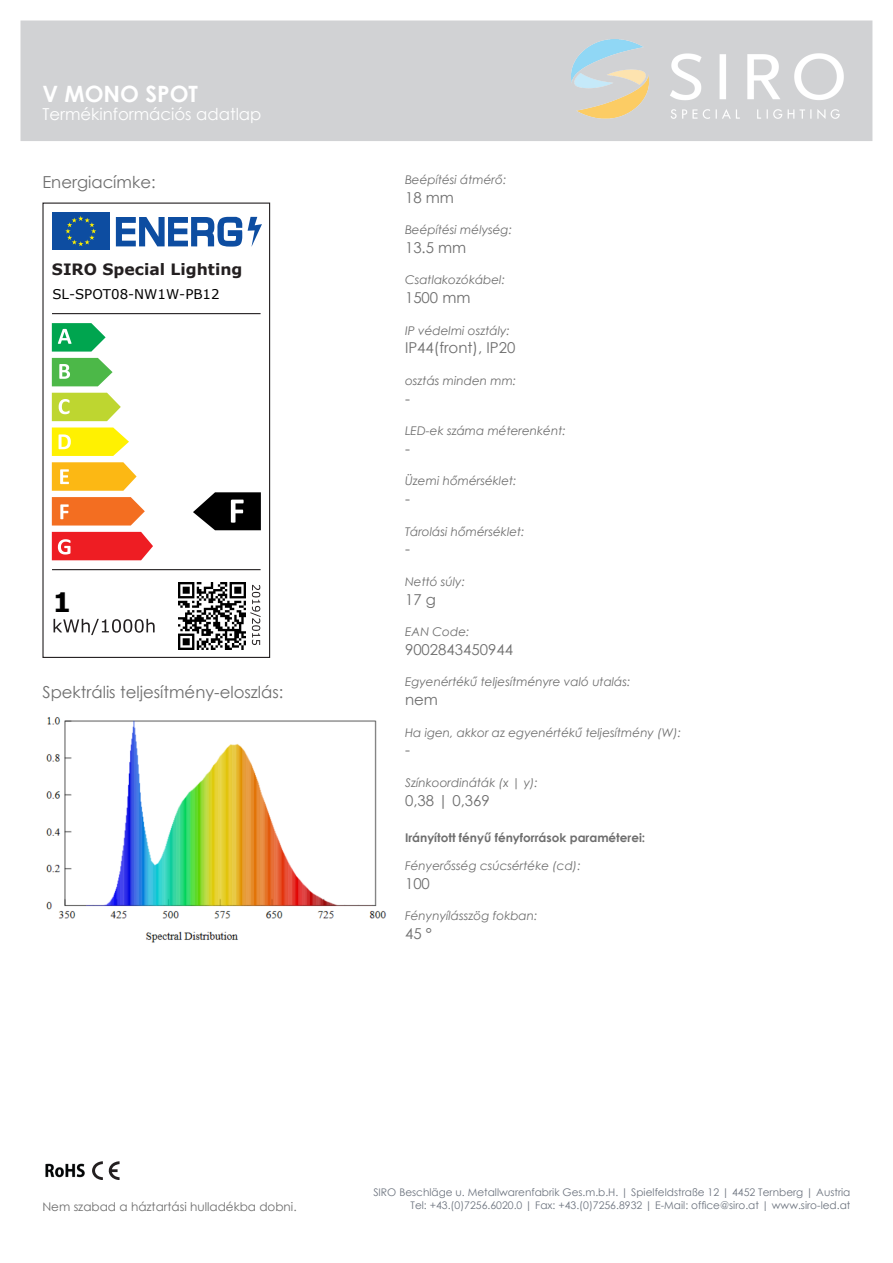
<style>
.page{position:relative;width:893px;height:1263px;background:#fff}
.page>*{position:absolute;margin:0;border:0;box-sizing:border-box;transform-origin:0 0}
.t1{font:700 26.85px "Verdana";color:#000}
.t2{font:700 22.5px "Century Gothic";color:#fff}
.t3{font:16.5px "Century Gothic";color:#6e6e6e}
.t4{font:16.5px "Century Gothic";color:#fff}
.t5{font:700 15.6px "Verdana";color:#231f20}
.t6{font:15px "Century Gothic";color:#6e6e6e}
.t7{font:13.35px "Verdana";color:#000}
.t8{font:italic 12px "Century Gothic";color:#6e6e6e}
.t9{font:700 12px "Century Gothic";color:#6e6e6e}
.t10{font:12px "Century Gothic";color:#6e6e6e}
.t11{font:10.5px/12.6px "Century Gothic";color:#6d747f;text-align:right}
.s1{font-style:inherit}
</style>
<div class="page">
<div style="left:21px;top:21px;width:851px;height:120px;background:#d1d2d4"></div>
<img style="left:571px;top:40px;width:272px;height:78px">
<img style="left:45px;top:1163px;width:40px;height:15px">
<svg style="left:92px;top:1161px;width:27px;height:19px"></svg>
<div style="left:52px;top:212px;width:58px;height:38px;background:#0d4da1"></div>
<svg style="left:65px;top:216px;width:31px;height:30px"></svg>
<svg style="left:116px;top:217px;width:126px;height:30px"></svg>
<svg style="left:248px;top:217px;width:14px;height:30px"></svg>
<svg style="left:52px;top:323px;width:54px;height:29px"></svg>
<svg style="left:52px;top:358px;width:61px;height:28px"></svg>
<svg style="left:52px;top:393px;width:69px;height:28px;background:#c7db4d"></svg>
<svg style="left:52px;top:427px;width:77px;height:29px;background:#fff32b"></svg>
<svg style="left:52px;top:462px;width:85px;height:29px;background:#fcc133"></svg>
<svg style="left:52px;top:497px;width:93px;height:28px;background:#f47d38"></svg>
<svg style="left:52px;top:532px;width:101px;height:28px;background:#ef3237"></svg>
<svg style="left:54px;top:619px;width:101px;height:16px"></svg>
<hr style="left:52px;top:313px;width:209px;height:1px;background:#231f20">
<hr style="left:52px;top:569px;width:209px;height:1px;background:#231f20">
<svg style="left:250px;top:585px;width:11px;height:60px"></svg>
<svg style="left:193px;top:492px;width:68px;height:38px"></svg>
<div style="left:42px;top:203px;width:228px;height:455px;border:1px solid #231f20"></div>
<img style="left:179px;top:582px;width:67px;height:67px">
<img style="left:46px;top:717px;width:340px;height:225px">
<h2 class="t2" style="left:42px;top:80px;width:157px">V MONO SPOT</h2>
<h3 class="t4" style="left:42px;top:104px;width:221px">Termékinformációs adatlap</h3>
<h3 class="t3" style="left:42px;top:171px;width:115px">Energiacímke:</h3>
<h3 class="t5" style="left:52px;top:259px;width:192px"><span class="s1">SIRO</span> Special Lighting</h3>
<p class="t7" style="left:52px;top:285px;width:169px">SL-SPOT08-NW1W-PB12</p>
<h1 class="t1" style="left:52px;top:585px;width:21px">1</h1>
<h3 class="t3" style="left:42px;top:681px;width:242px">Spektrális teljesítmény-eloszlás:</h3>
<p class="t8" style="left:405px;top:172px;width:103px">Beépítési átmérő:</p>
<p class="t6" style="left:405px;top:188px;width:50px">18 mm</p>
<p class="t8" style="left:405px;top:222px;width:108px">Beépítési mélység:</p>
<p class="t6" style="left:405px;top:238px;width:63px">13.5 mm</p>
<p class="t8" style="left:405px;top:273px;width:101px">Csatlakozókábel:</p>
<p class="t6" style="left:405px;top:288px;width:67px">1500 mm</p>
<p class="t8" style="left:405px;top:323px;width:106px">IP védelmi osztály:</p>
<p class="t6" style="left:405px;top:339px;width:112px">IP44(front), IP20</p>
<p class="t8" style="left:405px;top:373px;width:113px">osztás minden mm:</p>
<p class="t6" style="left:405px;top:389px;width:6px">-</p>
<p class="t8" style="left:405px;top:423px;width:162px">LED-ek száma méterenként:</p>
<p class="t6" style="left:405px;top:439px;width:6px">-</p>
<p class="t8" style="left:405px;top:474px;width:113px">Üzemi hőmérséklet:</p>
<p class="t6" style="left:405px;top:489px;width:6px">-</p>
<p class="t8" style="left:405px;top:524px;width:121px">Tárolási hőmérséklet:</p>
<p class="t6" style="left:405px;top:540px;width:6px">-</p>
<p class="t8" style="left:405px;top:574px;width:62px">Nettó súly:</p>
<p class="t6" style="left:405px;top:590px;width:32px">17 g</p>
<p class="t8" style="left:405px;top:624px;width:66px">EAN Code:</p>
<p class="t6" style="left:405px;top:640px;width:110px">9002843450944</p>
<p class="t8" style="left:405px;top:675px;width:227px">Egyenértékű teljesítményre való utalás:</p>
<p class="t6" style="left:405px;top:690px;width:34px">nem</p>
<p class="t8" style="left:405px;top:725px;width:278px">Ha igen, akkor az egyenértékű teljesítmény (W):</p>
<p class="t6" style="left:405px;top:741px;width:6px">-</p>
<p class="t8" style="left:405px;top:775px;width:134px">Színkoordináták (x | y):</p>
<p class="t6" style="left:405px;top:791px;width:86px">0,38 | 0,369</p>
<p class="t9" style="left:405px;top:830px;width:242px">Irányított fényű fényforrások paraméterei:</p>
<p class="t8" style="left:405px;top:858px;width:177px">Fényerősség csúcsértéke (cd):</p>
<p class="t6" style="left:405px;top:874px;width:26px">100</p>
<p class="t8" style="left:405px;top:909px;width:134px">Fénynyílásszög fokban:</p>
<p class="t6" style="left:405px;top:924px;width:28px">45 °</p>
<p class="t10" style="left:42px;top:1199px;width:256px">Nem szabad a háztartási hulladékba dobni.</p>
<p class="t11" style="left:373px;top:1186px;width:479px">SIRO Beschläge u. Metallwarenfabrik Ges.m.b.H. | Spielfeldstraße 12 | 4452 Ternberg | Austria<br>Tel: +43.(0)7256.6020.0 | Fax: +43.(0)7256.8932 | E-Mail: office@siro.at | www.siro-led.at</p>
</div>
